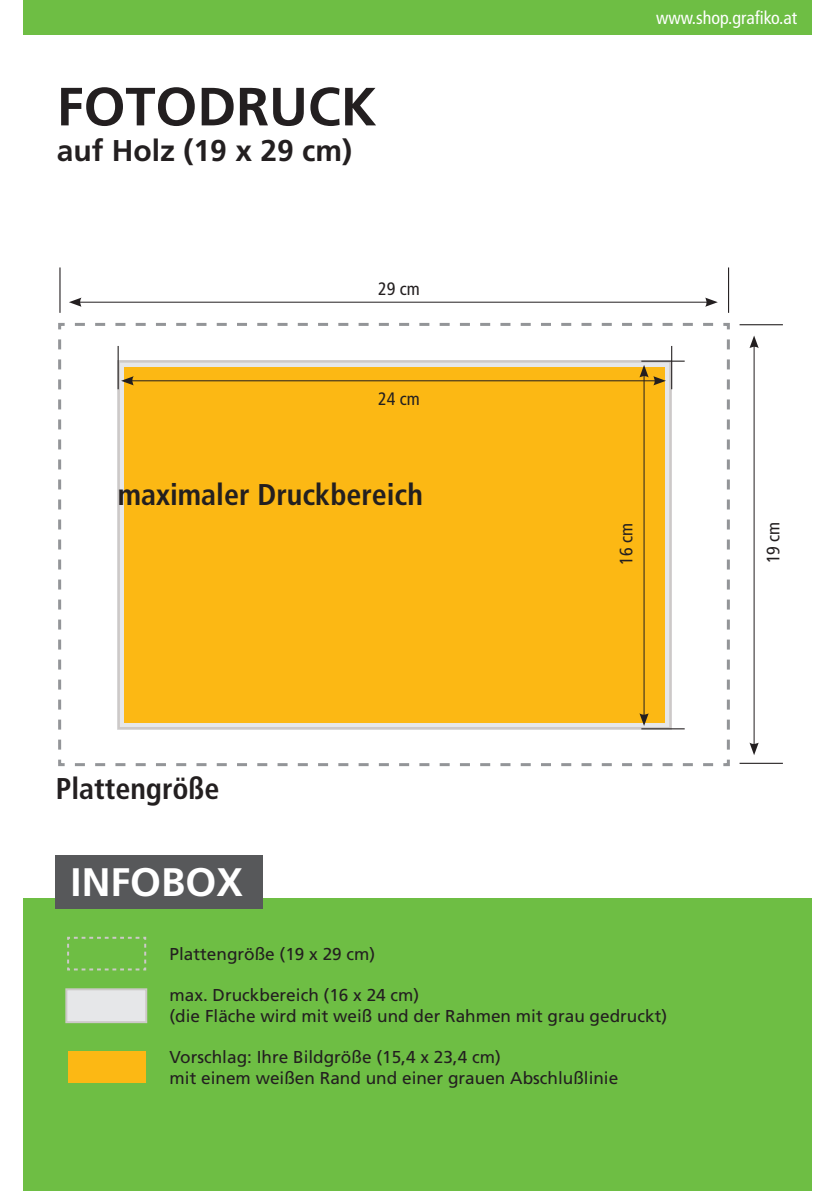
<style>
.page{position:relative;width:840px;height:1191px;background:#fff}
.page>*{position:absolute;margin:0;border:0;box-sizing:border-box;transform-origin:0 0}
.t1{font:700 53.8px "Frutiger LT Std";color:#231f20}
.t2{font:700 39.8px "Frutiger LT Std";color:#fff}
.t3{font:700 condensed 30px "Frutiger LT Std";color:#231f20}
.t4{font:700 30px "Frutiger LT Std";color:#231f20}
.t5{font:condensed 18px "Frutiger LT Std";color:#fff}
.t6{font:condensed 18px "Frutiger LT Std";color:#231f20}
.t7{font:17.2px/20.6px "Frutiger LT Std";color:#231f20}
</style>
<div class="page">
<div style="left:23px;top:0;width:788px;height:34px;background:#6ebe44"></div>
<div style="left:23px;top:899px;width:788px;height:292px;background:#6ebe44"></div>
<div style="left:55px;top:855px;width:207px;height:54px;background:#57585a"></div>
<svg style="left:67px;top:936px;width:80px;height:35px"></svg>
<div style="left:68px;top:1051px;width:77px;height:31px;background:#fcb814"></div>
<div style="left:65px;top:988px;width:82px;height:35px;background:#e6e7e9;border:2px solid #cdc9c8"></div>
<hr style="left:78px;top:302px;width:630px;height:1px;background:#231f20">
<svg style="left:69px;top:297px;width:12px;height:10px"></svg>
<svg style="left:704px;top:297px;width:13px;height:10px"></svg>
<hr style="left:753px;top:345px;width:1px;height:400px;background:#231f20">
<svg style="left:749px;top:742px;width:9px;height:13px"></svg>
<svg style="left:749px;top:335px;width:9px;height:13px"></svg>
<hr style="left:727px;top:267px;width:1px;height:46px;background:#231f20">
<hr style="left:59px;top:267px;width:1px;height:46px;background:#231f20">
<svg style="left:58px;top:323px;width:672px;height:444px"></svg>
<div style="left:117px;top:360px;width:554px;height:369px;background:#e6e7e9"></div>
<div style="left:117px;top:360px;width:554px;height:369px;border:2px solid #cdc9c8"></div>
<div style="left:124px;top:367px;width:540px;height:355px;background:#fcb814"></div>
<hr style="left:739px;top:324px;width:43px;height:1px;background:#231f20">
<hr style="left:739px;top:762px;width:43px;height:2px;background:#231f20">
<hr style="left:130px;top:380px;width:526px;height:1px;background:#231f20">
<svg style="left:121px;top:376px;width:13px;height:9px"></svg>
<hr style="left:643px;top:374px;width:1px;height:342px;background:#231f20">
<svg style="left:639px;top:713px;width:9px;height:13px"></svg>
<svg style="left:639px;top:365px;width:26px;height:20px"></svg>
<hr style="left:641px;top:360px;width:43px;height:2px;background:#231f20">
<hr style="left:117px;top:346px;width:2px;height:43px;background:#231f20">
<hr style="left:670px;top:346px;width:1px;height:43px;background:#231f20">
<hr style="left:641px;top:728px;width:43px;height:1px;background:#231f20">
<h1 class="t1" style="left:57px;top:75px;width:321px">FOTODRUCK</h1>
<h3 class="t4" style="left:57px;top:133px;width:297px">auf Holz (19 x 29 cm)</h3>
<p class="t6" style="left:378px;top:278px;width:43px">29 cm</p>
<p class="t6" style="left:378px;top:388px;width:43px">24 cm</p>
<h3 class="t3" style="left:118px;top:477px;width:306px">maximaler Druckbereich</h3>
<h3 class="t3" style="left:56px;top:770px;width:165px">Plattengröße</h3>
<h2 class="t2" style="left:71px;top:859px;width:174px">INFOBOX</h2>
<p class="t5" style="left:655px;top:7px;width:142px">www.shop.grafiko.at</p>
<p class="t6" style="left:615px;top:565px;width:43px;rotate:-90deg">16 cm</p>
<p class="t6" style="left:762px;top:563px;width:43px;rotate:-90deg">19 cm</p>
<p class="t7" style="left:169px;top:943px;width:207px">Plattengröße (19 x 29 cm)</p>
<p class="t7" style="left:169px;top:985px;width:498px">max. Druckbereich (16 x 24 cm)<br>(die Fläche wird mit weiß und der Rahmen mit grau gedruckt)</p>
<p class="t7" style="left:169px;top:1047px;width:450px">Vorschlag: Ihre Bildgröße (15,4 x 23,4 cm)<br>mit einem weißen Rand und einer grauen Abschlußlinie</p>
</div>
